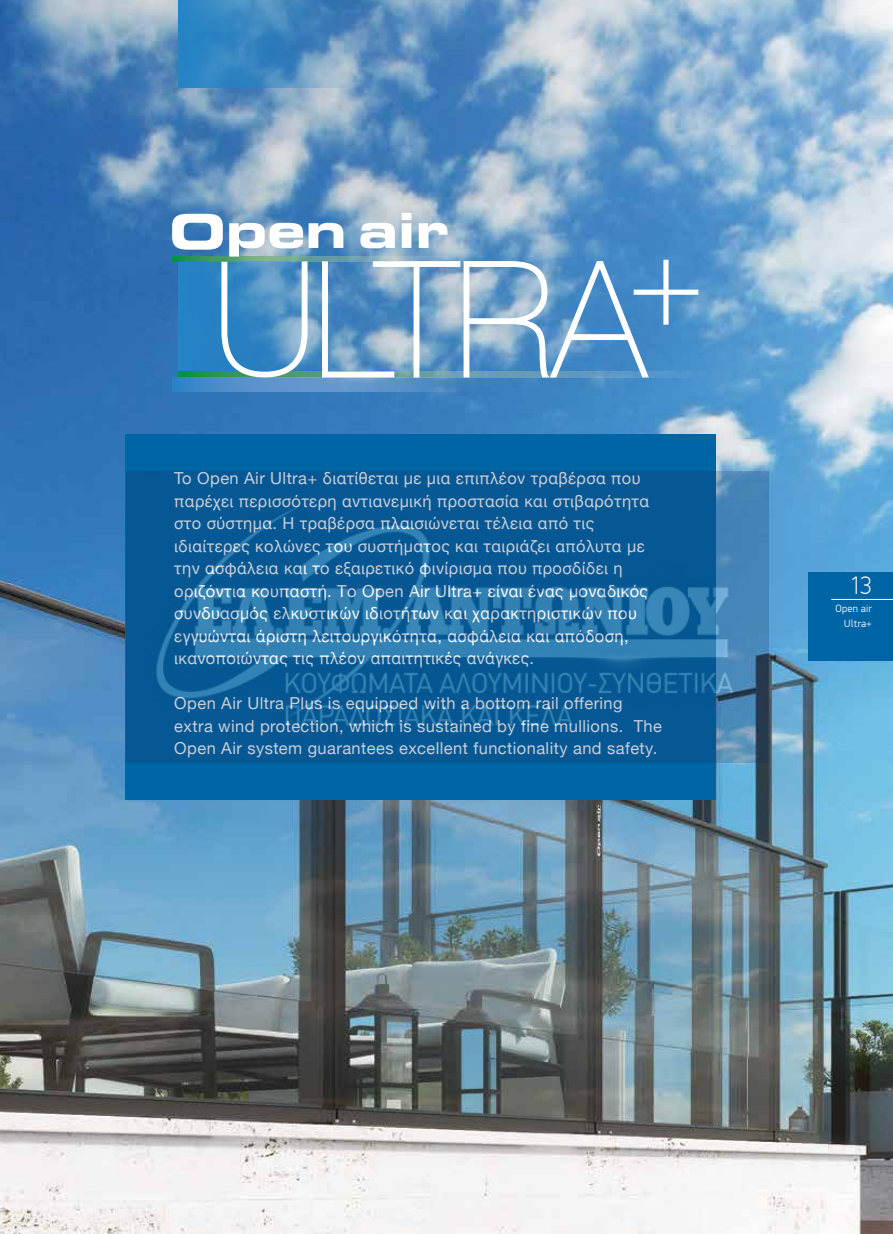
<style>
.page{position:relative;width:893px;height:1234px;background:#fff}
.page>*{position:absolute;margin:0;border:0;box-sizing:border-box;transform-origin:0 0}
.t1{font:100 25.5px "PF Din Display Pro";color:#fff}
.t2{font:16.5px/22.5px "Helvetica Neue";letter-spacing:.025em;color:#fff}
.t3{font:300 10.5px/15px "PF Din Display Pro";letter-spacing:.025em;color:#fff;text-align:right}
</style>
<div class="page">
<img style="left:0;top:0;width:893px;height:1233px">
<div style="left:125px;top:434px;width:590px;height:365px;background:#0065a5"></div>
<div style="left:179px;top:371px;width:536px;height:6px;background:#4f96cf"></div>
<svg style="left:172px;top:377px;width:288px;height:14px;background:#5992c8"></svg>
<svg style="left:179px;top:0;width:177px;height:88px;background:#458ac1"></svg>
<svg style="left:172px;top:213px;width:526px;height:164px;background:#73a5cc"></svg>
<div style="left:808px;top:572px;width:85px;height:88px;background:#0065a5"></div>
<hr style="left:831px;top:599px;width:62px;height:1px;background:#fff">
<img style="left:126px;top:471px;width:642px;height:291px">
<p class="t2" style="left:174px;top:468px;width:476px">To Open Air Ultra+ διατίθεται με μια επιπλέον τραβέρσα που παρέχει περισσότερη αντιανεμική προστασία και στιβαρότητα στο σύστημα. Η τραβέρσα πλαισιώνεται τέλεια από τις ιδιαίτερες κολώνες του συστήματος και ταιριάζει απόλυτα με την ασφάλεια και το εξαιρετικό φινίρισμα που προσδίδει η οριζόντια κουπαστή. Το Open Air Ultra+ είναι ένας μοναδικός συνδυασμός ελκυστικών ιδιοτήτων και χαρακτηριστικών που εγγυώνται άριστη λειτουργικότητα, ασφάλεια και απόδοση, ικανοποιώντας τις πλέον απαιτητικές ανάγκες.</p>
<p class="t2" style="left:174px;top:693px;width:489px">Open Air Ultra Plus is equipped with a bottom rail offering extra wind protection, which is sustained by fine mullions. The<br>Open Air system guarantees excellent functionality and safety.</p>
<h1 class="t1" style="left:849px;top:570px;width:25px">13</h1>
<p class="t3" style="left:835px;top:600px;width:38px">Open air<br>Ultra+</p>
</div>
